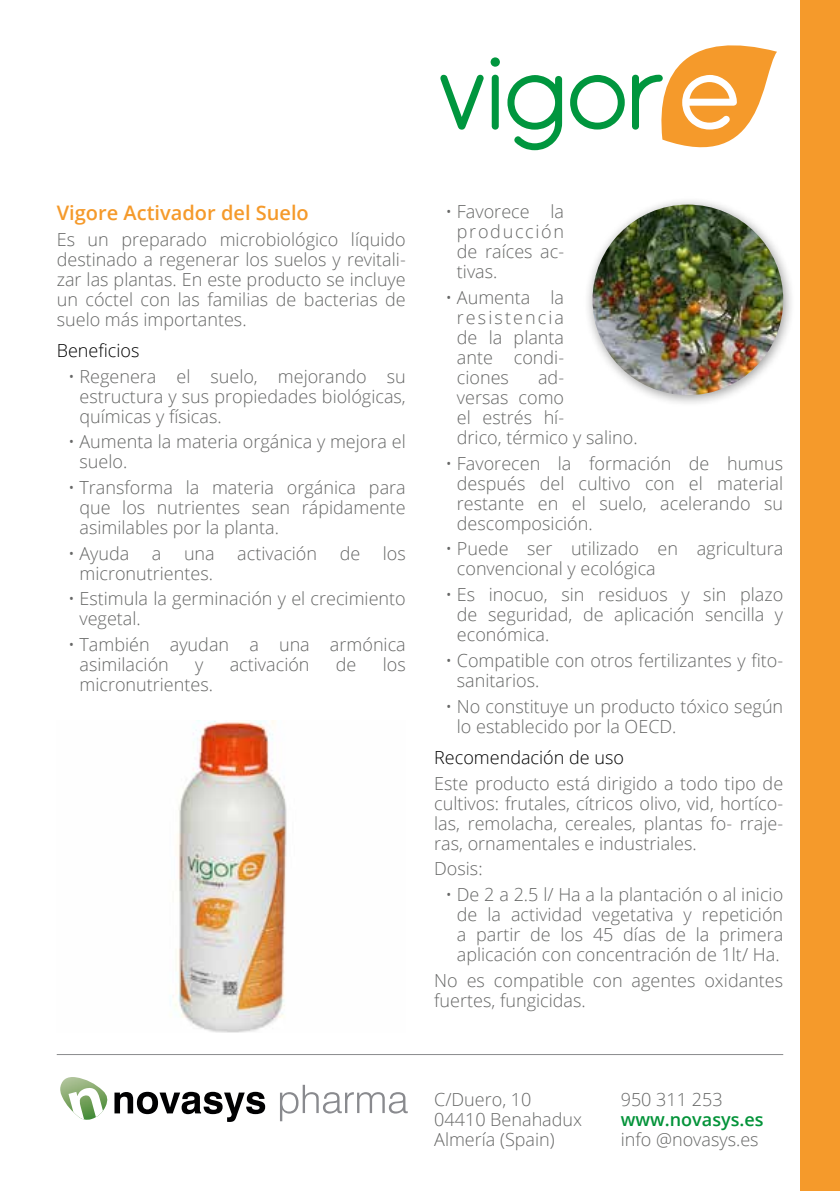
<style>
.page{position:relative;width:840px;height:1191px;background:#fff}
.page>*{position:absolute;margin:0;border:0;box-sizing:border-box;transform-origin:0 0}
.t1{font:600 20px "Open Sans";color:#f59a2b}
.t2{font:300 18px/20px "Open Sans";color:#666766}
.t3{font:300 18px "Open Sans";color:#000}
.t4{font:600 18px "Open Sans";color:#039339}
</style>
<div class="page">
<div style="left:799px;top:0;width:40px;height:1191px;background:#f59a2b"></div>
<svg style="left:440px;top:75px;width:43px;height:55px"></svg>
<svg style="left:490px;top:57px;width:9px;height:73px"></svg>
<svg style="left:507px;top:75px;width:54px;height:75px"></svg>
<svg style="left:570px;top:75px;width:54px;height:54px"></svg>
<svg style="left:632px;top:45px;width:144px;height:103px"></svg>
<img style="left:60px;top:1077px;width:48px;height:32px">
<svg style="left:68px;top:1087px;width:36px;height:33px"></svg>
<svg style="left:114px;top:1091px;width:151px;height:31px"></svg>
<svg style="left:280px;top:1084px;width:127px;height:37px"></svg>
<hr style="left:57px;top:1054px;width:725px;height:1px;background:#898b8d">
<div style="left:583px;top:196px;width:212px;height:212px;background:#000;opacity:.4"></div>
<img style="left:592px;top:205px;width:190px;height:190px;border-radius:95px">
<img style="left:174px;top:720px;width:113px;height:312px">
<p class="t1" style="left:57px;top:199px;width:253px">Vigore Activador del Suelo</p>
<p class="t2" style="left:57px;top:228px;width:350px;text-align:justify">Es un preparado microbiológico líquido destinado a regenerar los suelos y revitali&shy;zar las plantas. En este producto se incluye un cóctel con las familias de bacterias de suelo más importantes.</p>
<p class="t3" style="left:57px;top:338px;width:84px">Beneficios</p>
<p class="t2" style="left:79px;top:365px;width:327px;text-align:justify;text-indent:-11px">• Regenera el suelo, mejorando su estructura y sus propiedades biológicas, químicas y físicas.</p>
<p class="t2" style="left:79px;top:431px;width:327px;text-indent:-11px">• Aumenta la materia orgánica y mejora el suelo.</p>
<p class="t2" style="left:79px;top:477px;width:328px;text-align:justify;text-indent:-11px">• Transforma la materia orgánica para que los nutrientes sean rápidamente asimilables por la planta.</p>
<p class="t2" style="left:79px;top:542px;width:328px;text-indent:-11px">• Ayuda a una activación de los micronutrientes.</p>
<p class="t2" style="left:79px;top:588px;width:328px;text-indent:-11px">• Estimula la germinación y el crecimiento vegetal.</p>
<p class="t2" style="left:79px;top:634px;width:328px;text-indent:-11px">• También ayudan a una armónica asimilación</p>
<p class="t2" style="left:195px;top:654px;width:10px">y</p>
<p class="t2" style="left:229px;top:654px;width:81px">activación</p>
<p class="t2" style="left:336px;top:654px;width:22px">de</p>
<p class="t2" style="left:382px;top:654px;width:25px">los</p>
<p class="t2" style="left:79px;top:674px;width:135px">micronutrientes.</p>
<p class="t2" style="left:456px;top:201px;width:109px;text-align:justify;text-indent:-11px">• Favorece la producción de raíces ac&shy;tivas.</p>
<p class="t2" style="left:456px;top:287px;width:109px;text-align:justify;text-indent:-11px">• Aumenta la resistencia de la planta ante condi&shy;ciones</p>
<p class="t2" style="left:456px;top:367px;width:182px;text-indent:81px">ad-<br>versas como<br>el estrés hí-<br>drico, térmico y salino.</p>
<p class="t2" style="left:456px;top:453px;width:328px;text-align:justify;text-indent:-11px">• Favorecen la formación de humus después del cultivo con el material restante en el suelo, acelerando su descomposición.</p>
<p class="t2" style="left:456px;top:538px;width:327px;text-indent:-11px">• Puede ser utilizado en agricultura convencional y ecológica</p>
<p class="t2" style="left:456px;top:584px;width:328px;text-align:justify;text-indent:-11px">• Es inocuo, sin residuos y sin plazo de seguridad, de aplicación sencilla y económica.</p>
<p class="t2" style="left:456px;top:650px;width:327px;text-indent:-11px">• Compatible con otros fertilizantes y fito&shy;sanitarios.</p>
<p class="t2" style="left:456px;top:695px;width:328px;text-indent:-11px">• No constituye un producto tóxico según lo establecido por la OECD.</p>
<p class="t3" style="left:434px;top:745px;width:191px">Recomendación de uso</p>
<p class="t2" style="left:434px;top:772px;width:350px;text-align:justify">Este producto está dirigido a todo tipo de cultivos: frutales, cítricos olivo, vid, hortíco&shy;las, remolacha, cereales, plantas fo- rraje&shy;ras, ornamentales e industriales.</p>
<p class="t2" style="left:434px;top:858px;width:50px">Dosis:</p>
<p class="t2" style="left:456px;top:884px;width:327px;text-align:justify;text-indent:-11px">• De 2 a 2.5 l/ Ha a la plantación o al inicio de la actividad vegetativa y repetición a partir de los 45 días de la primera aplicación con concentración de 1lt/ Ha.</p>
<p class="t2" style="left:434px;top:969px;width:350px">No es compatible con agentes oxidantes fuertes, fungicidas.</p>
<p class="t2" style="left:434px;top:1088px;width:149px">C/Duero, 10<br>04410 Benahadux<br>Almería (Spain)</p>
<p class="t2" style="left:620px;top:1088px;width:103px">950 311 253</p>
<p class="t4" style="left:620px;top:1107px;width:144px">www.novasys.es</p>
<p class="t2" style="left:620px;top:1128px;width:139px">info @novasys.es</p>
</div>
